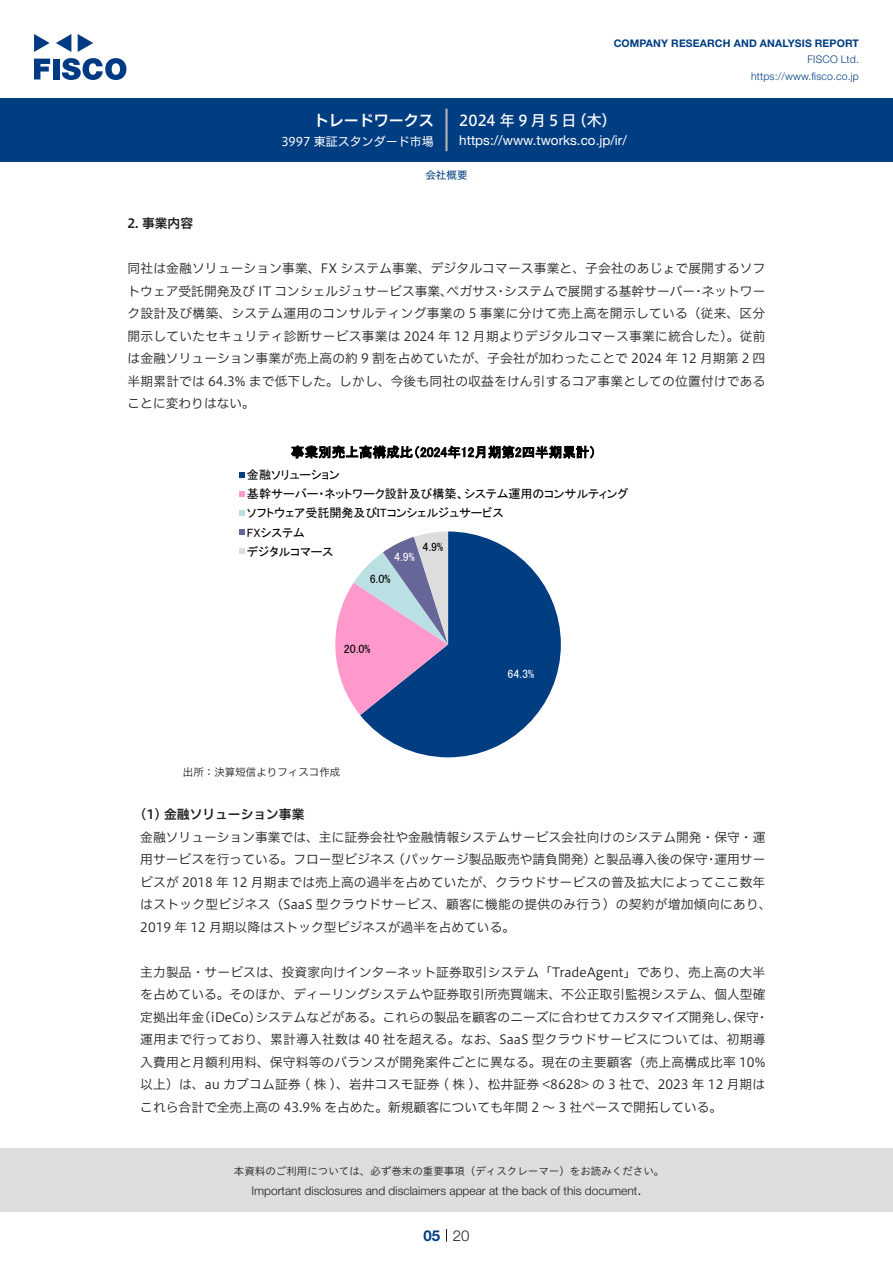
<style>
.page{position:relative;width:893px;height:1263px;background:#fff}
.page>*{position:absolute;margin:0;border:0;box-sizing:border-box;transform-origin:0 0}
.t1{font:15px "Hiragino UD Sans F Std N W5";letter-spacing:.215em;color:#fff}
.t2{font:15px "Hiragino UD Sans F Std N W6";color:#fff}
.t3{font:300 15px "Helvetica Neue LT Std";color:#231f20}
.t4{font:700 15px "Helvetica Neue LT Std";color:#003d81}
.t5{font:13.5px "Helvetica Neue LT Std";color:#fff}
.t6{font:13.5px "MS P Gothic";letter-spacing:.005em;color:#000}
.本文3mm{font:12.75px/22.5px "Hiragino UD Sans F Std N W3";color:#231f20;text-align:right}
.本文{font:12.75px/22.5px "Hiragino UD Sans F Std N W3";letter-spacing:.01em;color:#231f20;text-align:right}
.小タイトル3mm{font:12.75px "Hiragino UD Sans F Std N W6";color:#231f20}
.小タイトル{font:12.75px "Hiragino UD Sans F Std N W6";color:#231f20}
.t7{font:12px/19.2px "MS P Gothic";color:#000}
.t8{font:300 12px "Helvetica Neue LT Std";color:#231f20}
.t9{font:12px "Hiragino UD Sans F Std N W4";color:#fff}
.t10{font:12px "MS P Gothic";color:#fff}
.t11{font:10.5px "Hiragino UD Sans Std W3";color:#231f20}
.t12{font:700 10.5px "Helvetica Neue LT Std";letter-spacing:.015em;color:#003d81}
.t13{font:300 10.5px/16.5px "Helvetica Neue LT Std";letter-spacing:.015em;color:#003d81;text-align:right}
.表組み基本スタイル{font:10.5px "Hiragino UD Sans F Std N W3";color:#231f20}
.ヘッダー{font:10.5px "Hiragino UD Sans F Std N W4";color:#003d81}
</style>
<div class="page">
<div style="left:0;top:1148px;width:893px;height:64px;background:#ddd"></div>
<svg style="left:34px;top:59px;width:16px;height:20px"></svg>
<div style="left:53px;top:59px;width:6px;height:20px;background:#003a83"></div>
<svg style="left:62px;top:58px;width:64px;height:22px"></svg>
<svg style="left:34px;top:34px;width:16px;height:18px"></svg>
<svg style="left:78px;top:34px;width:15px;height:18px"></svg>
<svg style="left:56px;top:34px;width:15px;height:18px"></svg>
<div style="left:0;top:98px;width:893px;height:64px;background:#003d81"></div>
<hr style="left:445px;top:109px;width:3px;height:42px;background:#b5b5b6">
<svg style="left:446px;top:1229px;width:1px;height:13px"></svg>
<svg style="left:360px;top:531px;width:201px;height:226px;fill:#003d81"></svg>
<svg style="left:335px;top:531px;width:113px;height:184px"></svg>
<svg style="left:239px;top:472px;width:6px;height:5px"></svg>
<svg style="left:239px;top:491px;width:6px;height:6px"></svg>
<svg style="left:239px;top:510px;width:6px;height:6px"></svg>
<svg style="left:239px;top:529px;width:6px;height:6px"></svg>
<svg style="left:239px;top:549px;width:6px;height:5px"></svg>
<p class="t2" style="left:314px;top:109px;width:122px">トレードワークス</p>
<p class="t9" style="left:281px;top:132px;width:154px">3997 東証スタンダード市場</p>
<p class="t12" style="left:614px;top:37px;width:247px">COMPANY RESEARCH AND ANALYSIS REPORT</p>
<p class="t13" style="left:751px;top:51px;width:109px">FISCO Ltd. https://www.fisco.co j p.</p>
<p class="t1" style="left:459px;top:109px;width:119px">2024年9月5日</p>
<p class="t1" style="left:572px;top:109px;width:46px">（木(</p>
<p class="t5" style="left:459px;top:132px;width:169px">https://www.tworks. c o j p. /i r/</p>
<p class="ヘッダー" style="left:425px;top:167px;width:43px">会社概要</p>
<p class="小タイトル" style="left:128px;top:214px;width:67px">2. 事業内容</p>
<p class="本文" style="left:128px;top:256px;width:639px">同社は金融ソリューション事業、FX システム事業、デジタルコマース事業と、子会社のあじょで展開するソフネットワー</p>
<p class="本文" style="left:128px;top:279px;width:639px;text-align:left">トウェア受託開発及び IT コンシェルジュサービス事業、<br>ク設計及び構築、システム運用のコンサルティング事業の 5 事業に分けて売上高を開示している（従来、区分開示していたセキュリティ診断サービス事業は 2024 年 12 月期よりデジタルコマース事業に統合した）。従前は金融ソリューション事業が売上高の約 9 割を占めていたが、子会社が加わったことで 2024 年 12 月期第 2 四半期累計では 64.3% まで低下した。しかし、今後も同社の収益をけん引するコア事業としての位置付けであることに変わりはない。</p>
<p class="本文" style="left:447px;top:279px;width:52px">ペガサス</p>
<p class="本文" style="left:504px;top:279px;width:193px">システムで展開する基幹サーバー</p>
<p class="本文" style="left:494px;top:279px;width:14px">・</p>
<p class="本文" style="left:692px;top:279px;width:14px">・</p>
<p class="t6" style="left:291px;top:445px;width:307px">事業別売上高構成比（2024年12月期第2四半期累計(</p>
<p class="t7" style="left:247px;top:465px;width:383px">金融ソリューション<br>基幹サーバー・ネットワーク設計及び構築、システム運用のコンサルティングソフトウェア受託開発及びITコンシェルジュサービス<br>FXシステム<br>デジタルコマース</p>
<p class="t7" style="left:423px;top:537px;width:22px">4.9%</p>
<p class="t10" style="left:394px;top:551px;width:22px">4.9%</p>
<p class="t7" style="left:370px;top:569px;width:22px">6.0%</p>
<p class="t7" style="left:344px;top:639px;width:28px">20.0%</p>
<p class="t10" style="left:507px;top:668px;width:28px">64.3%</p>
<p class="表組み基本スタイル" style="left:183px;top:764px;width:159px">出所：決算短信よりフィスコ作成</p>
<p class="小タイトル3mm" style="left:140px;top:805px;width:166px">1( ) 金融ソリューション事業</p>
<p class="本文3mm" style="left:140px;top:825px;width:627px">金融ソリューション事業では、主に証券会社や金融情報システムサービス会社向けのシステム開発・保守・運運用サー</p>
<p class="本文3mm" style="left:140px;top:847px;width:633px;text-align:left">用サービスを行っている。フロー型ビジネス<br>ビスが 2018 年 12 月期までは売上高の過半を占めていたが、クラウドサービスの普及拡大によってここ数年はストック型ビジネス（SaaS 型クラウドサービス、顧客に機能の提供のみ行う）の契約が増加傾向にあり、2019 年 12 月期以降はストック型ビジネスが過半を占めている。</p>
<p class="本文3mm" style="left:140px;top:960px;width:630px">主力製品・サービスは、投資家向けインターネット証券取引システム「TradeAgent」であり、売上高の大半を占めている。そのほか、ディーリングシステムや証券取引所売買端末、不公正取引監視システム、個人型確・</p>
<p class="本文3mm" style="left:392px;top:847px;width:205px">（パッケージ製品販売や請負開発）</p>
<p class="本文3mm" style="left:593px;top:847px;width:116px">と製品導入後の保守</p>
<p class="本文3mm" style="left:705px;top:847px;width:14px">・</p>
<p class="本文3mm" style="left:255px;top:1005px;width:486px">システムなどがある。これらの製品を顧客のニーズに合わせてカスタマイズ開発し、</p>
<p class="本文3mm" style="left:140px;top:1005px;width:627px;text-align:left">定拠出年金<br>運用まで行っており、累計導入社数は 40 社を超える。なお、SaaS 型クラウドサービスについては、初期導入費用と月額利用料、保守料等のバランスが開発案件ごとに異なる。現在の主要顧客（売上高構成比率 10%以上）は、au カブコム証券 ( 株 )、岩井コスモ証券 ( 株 )、松井証券 &lt;8628&gt; の 3 社で、2023 年 12 月期はこれら合計で全売上高の 43.9% を占めた。新規顧客についても年間 2 ～ 3 社ペースで開拓している。</p>
<p class="本文3mm" style="left:198px;top:1005px;width:65px">（iDeCo）</p>
<p class="本文3mm" style="left:733px;top:1005px;width:27px">保守</p>
<p class="t11" style="left:234px;top:1163px;width:432px">本資料のご利用については、必ず巻末の重要事項（ディスクレーマー）をお読みください。</p>
<p class="t3" style="left:637px;top:1180px;width:6px">.</p>
<p class="t8" style="left:251px;top:1183px;width:387px">Important disclosures and disclaimers appear at the back of this document</p>
<p class="t4" style="left:423px;top:1226px;width:18px">05</p>
<p class="t3" style="left:453px;top:1226px;width:18px">20</p>
</div>
